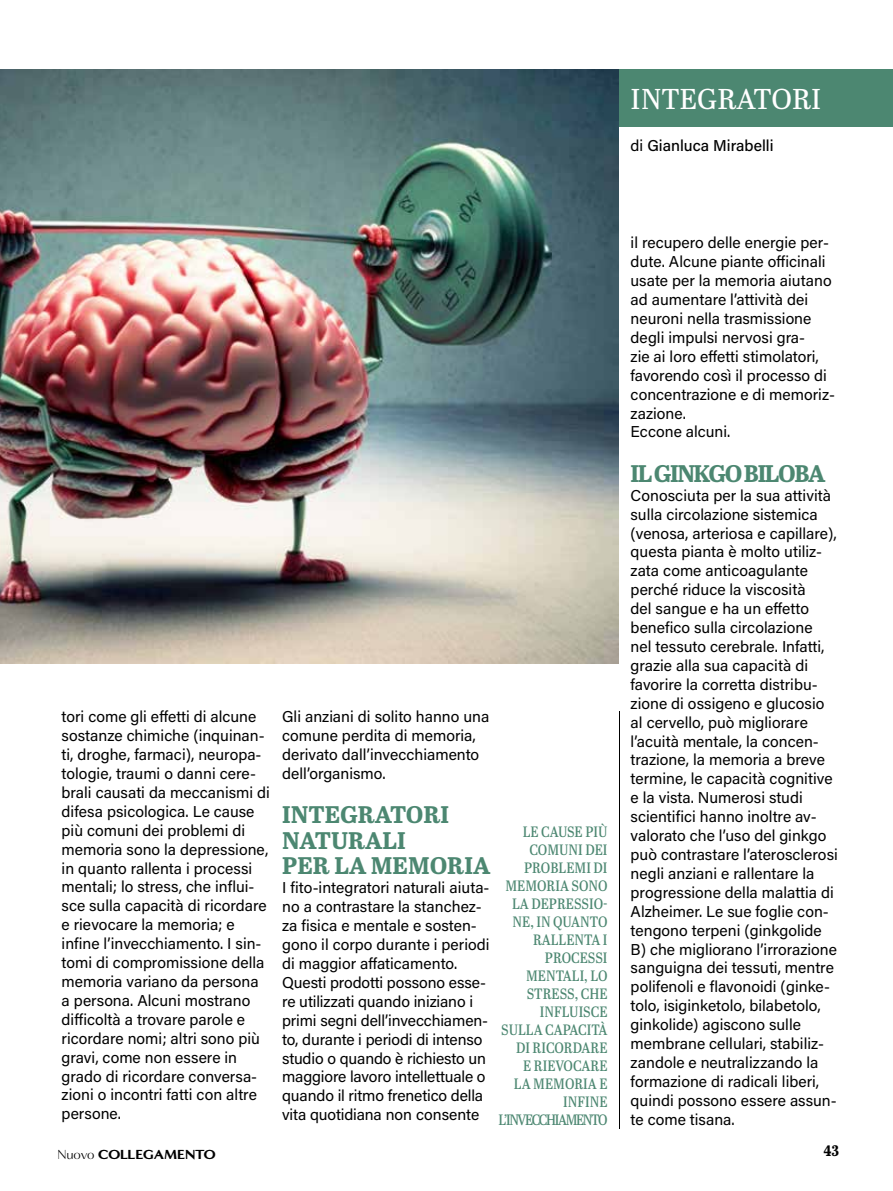
<style>
.page{position:relative;width:893px;height:1191px;background:#fff}
.page>*{position:absolute;margin:0;border:0;box-sizing:border-box;transform-origin:0 0}
.t1{font:28.65px "Abril Text";color:#fff}
.t2{font:700 24px/25.5px "Abril Text";color:#4c8771}
.t3{font:700 24px "Abril Text";letter-spacing:-.06em;color:#4c8771}
.t4{font:15.75px/18.9px "Acumin Variable Concept";color:#000}
.t5{font:700 15.15px "Abril Titling Cnd";color:#000}
.t6{font:15px/18px "Abril Titling Cnd";color:#4c8771;text-align:right}
.t7{font:900 13.5px "Minerva Modern";letter-spacing:-.015em;color:#000}
.s1{font-weight:400}
</style>
<div class="page">
<div style="left:595px;top:69px;width:298px;height:58px;background:#4c8771"></div>
<hr style="left:619px;top:710px;width:1px;height:418px;background:#000">
<img style="left:0;top:69px;width:618px;height:594px">
<h1 class="t1" style="left:631px;top:78px;width:192px">INTEGRATORI</h1>
<p class="t4" style="left:631px;top:135px;width:145px">di Gianluca Mirabelli</p>
<p class="t4" style="left:62px;top:706px;width:210px">tori come gli effetti di alcune sostanze chimiche (inquinan&shy;ti, droghe, farmaci), neuropa&shy;tologie, traumi o danni cere&shy;brali causati da meccanismi di difesa psicologica. Le cause più comuni dei problemi di memoria sono la depressione, in quanto rallenta i processi mentali; lo stress, che influi&shy;sce sulla capacità di ricordare e rievocare la memoria; e infine l’invecchiamento. I sin&shy;tomi di compromissione della memoria variano da persona a persona. Alcuni mostrano difficoltà a trovare parole e ricordare nomi; altri sono più gravi, come non essere in grado di ricordare conversa&shy;zioni o incontri fatti con altre persone.</p>
<p class="t4" style="left:282px;top:706px;width:209px">Gli anziani di solito hanno una comune perdita di memoria, derivato dall’invecchiamento dell’organismo.</p>
<h2 class="t2" style="left:282px;top:801px;width:210px">INTEGRATORI<br>NATURALI<br>PER LA MEMORIA</h2>
<p class="t4" style="left:282px;top:877px;width:209px">I fito-integratori naturali aiuta&shy;no a contrastare la stanchez&shy;za fisica e mentale e sosten&shy;gono il corpo durante i periodi di maggior affaticamento.<br>Questi prodotti possono esse&shy;re utilizzati quando iniziano i primi segni dell’invecchiamen&shy;to, durante i periodi di intenso studio o quando è richiesto un maggiore lavoro intellettuale o quando il ritmo frenetico della vita quotidiana non consente</p>
<p class="t6" style="left:499px;top:822px;width:110px">LE CAUSE PIÙ<br>COMUNI DEI<br>PROBLEMI DI<br>MEMORIA SONO<br>LA DEPRESSIO-<br>NE, IN QUANTO<br>RALLENTA I<br>PROCESSI<br>MENTALI, LO<br>STRESS, CHE<br>INFLUISCE<br>SULLA CAPACITÀ<br>DI RICORDARE<br>E RIEVOCARE<br>LA MEMORIA E<br>INFINE<br>L’INVECCHIAMENTO</p>
<p class="t4" style="left:631px;top:233px;width:206px">il recupero delle energie per&shy;dute. Alcune piante officinali usate per la memoria aiutano ad aumentare l’attività dei neuroni nella trasmissione degli impulsi nervosi gra-<br>zie ai loro effetti stimolatori, favorendo così il processo di concentrazione e di memoriz&shy;zazione.<br>Eccone alcuni.</p>
<h2 class="t3" style="left:631px;top:455px;width:196px">IL GINKGO BILOBA</h2>
<p class="t4" style="left:631px;top:485px;width:209px">Conosciuta per la sua attività sulla circolazione sistemica (venosa, arteriosa e capillare), questa pianta è molto utiliz&shy;zata come anticoagulante perché riduce la viscosità<br>del sangue e ha un effetto benefico sulla circolazione<br>nel tessuto cerebrale. Infatti, grazie alla sua capacità di favorire la corretta distribu&shy;zione di ossigeno e glucosio al cervello, può migliorare l’acuità mentale, la concen&shy;trazione, la memoria a breve termine, le capacità cognitive e la vista. Numerosi studi scientifici hanno inoltre av&shy;valorato che l’uso del ginkgo può contrastare l’aterosclerosi negli anziani e rallentare la progressione della malattia di<br>Alzheimer. Le sue foglie con&shy;tengono terpeni (ginkgolide<br>B) che migliorano l’irrorazione sanguigna dei tessuti, mentre polifenoli e flavonoidi (ginke&shy;tolo, isiginketolo, bilabetolo, ginkolide) agiscono sulle membrane cellulari, stabiliz&shy;zandole e neutralizzando la formazione di radicali liberi, quindi possono essere assun&shy;te come tisana.</p>
<p class="t7" style="left:57px;top:1146px;width:160px"><span class="s1">Nuovo</span> COLLEGAMENTO</p>
<p class="t5" style="left:824px;top:1139px;width:17px">43</p>
</div>
